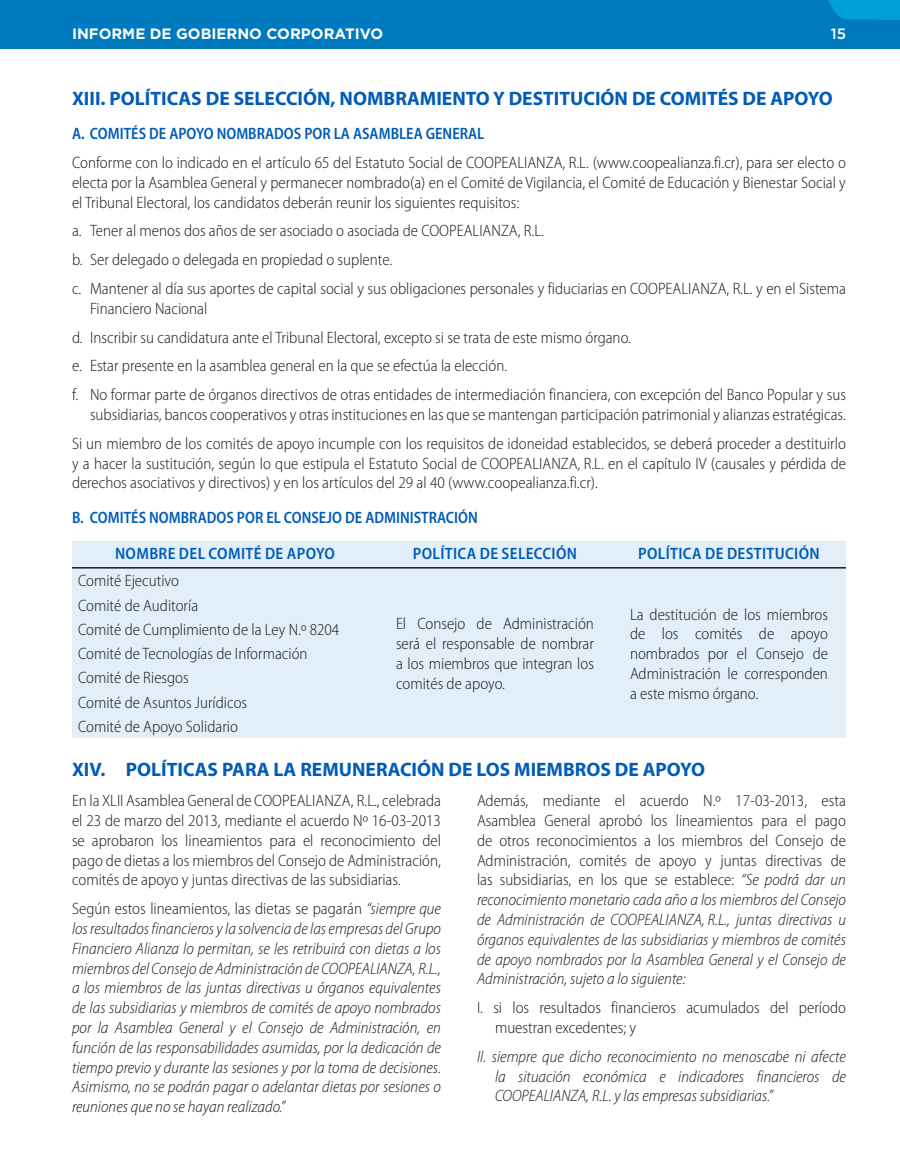
<style>
.page{position:relative;width:900px;height:1170px;background:#fff}
.page>*{position:absolute;margin:0;border:0;box-sizing:border-box;transform-origin:0 0}
.Titulo{font:700 19.5px "Myriad Pro";color:#005cb8}
.Viñeta{font:300 semi-condensed 16.5px/19.8px "Myriad Pro";color:#1a171c;text-align:justify}
.Viñeta-2{font:italic 300 semi-condensed 16.5px/19.8px "Myriad Pro";color:#1a171c;text-align:justify}
.Subtitulo{font:600 semi-condensed 16.5px "Myriad Pro";color:#005cb8;scale:.95 1}
.Titulos_cuadro{font:600 semi-condensed 16.5px "Myriad Pro";letter-spacing:.02em;color:#005cb8}
.t1{font:700 15px "Gotham";color:#fff}
.t2{font:500 15px "Gotham";color:#fff}
.s1{font-style:normal}
</style>
<div class="page">
<div style="left:72px;top:541px;width:774px;height:197px;background:#e2eff8"></div>
<hr style="left:72px;top:567px;width:306px;height:2px;background:#1a171c">
<hr style="left:378px;top:567px;width:234px;height:2px;background:#1a171c">
<hr style="left:612px;top:567px;width:234px;height:2px;background:#1a171c">
<div style="left:0;top:0;width:900px;height:48px;background:#007abf"></div>
<svg style="left:828px;top:0;width:72px;height:20px"></svg>
<p class="t1" style="left:72px;top:24px;width:313px">INFORME DE GOBIERNO CORPORATIVO</p>
<p class="t2" style="left:831px;top:24px;width:17px">15</p>
<p class="Titulo" style="left:72px;top:85px;width:762px">XIII. POLÍTICAS DE SELECCIÓN, NOMBRAMIENTO Y DESTITUCIÓN DE COMITÉS DE APOYO</p>
<p class="Subtitulo" style="left:72px;top:123px;width:436px">A. COMITÉS DE APOYO NOMBRADOS POR LA ASAMBLEA GENERAL</p>
<p class="Viñeta" style="left:72px;top:152px;width:775px">Conforme con lo indicado en el artículo 65 del Estatuto Social de COOPEALIANZA, R.L. (www.coopealianza.fi.cr), para ser electo o electa por la Asamblea General y permanecer nombrado(a) en el Comité de Vigilancia, el Comité de Educación y Bienestar Social y el Tribunal Electoral, los candidatos deberán reunir los siguientes requisitos:</p>
<p class="Viñeta" style="left:72px;top:221px;width:474px">a. Tener al menos dos años de ser asociado o asociada de COOPEALIANZA, R.L.</p>
<p class="Viñeta" style="left:72px;top:250px;width:322px">b. Ser delegado o delegada en propiedad o suplente.</p>
<p class="Viñeta" style="left:90px;top:278px;width:758px;text-indent:-18px">c. Mantener al día sus aportes de capital social y sus obligaciones personales y fiduciarias en COOPEALIANZA, R.L. y en el Sistema<br>Financiero Nacional</p>
<p class="Viñeta" style="left:72px;top:327px;width:561px">d. Inscribir su candidatura ante el Tribunal Electoral, excepto si se trata de este mismo órgano.</p>
<p class="Viñeta" style="left:72px;top:356px;width:437px">e. Estar presente en la asamblea general en la que se efectúa la elección.</p>
<p class="Viñeta" style="left:72px;top:385px;width:775px;text-align:right">f. No formar parte de órganos directivos de otras entidades de intermediación financiera, con excepción del Banco Popular y sus subsidiarias, bancos cooperativos y otras instituciones en las que se mantengan participación patrimonial y alianzas estratégicas.</p>
<p class="Viñeta" style="left:72px;top:433px;width:776px">Si un miembro de los comités de apoyo incumple con los requisitos de idoneidad establecidos, se deberá proceder a destituirlo y a hacer la sustitución, según lo que estipula el Estatuto Social de COOPEALIANZA, R.L. en el capítulo IV (causales y pérdida de derechos asociativos y directivos) y en los artículos del 29 al 40 (www.coopealianza.fi.cr).</p>
<p class="Subtitulo" style="left:72px;top:507px;width:429px">B. COMITÉS NOMBRADOS POR EL CONSEJO DE ADMINISTRACIÓN</p>
<p class="Titulos_cuadro" style="left:115px;top:543px;width:221px">NOMBRE DEL COMITÉ DE APOYO</p>
<p class="Titulos_cuadro" style="left:413px;top:543px;width:166px">POLÍTICA DE SELECCIÓN</p>
<p class="Titulos_cuadro" style="left:638px;top:543px;width:183px">POLÍTICA DE DESTITUCIÓN</p>
<p class="Viñeta" style="left:78px;top:571px;width:103px">Comité Ejecutivo</p>
<p class="Viñeta" style="left:78px;top:595px;width:122px">Comité de Auditoría</p>
<p class="Viñeta" style="left:78px;top:619px;width:263px">Comité de Cumplimiento de la Ley N.º 8204</p>
<p class="Viñeta" style="left:78px;top:644px;width:231px">Comité de Tecnologías de Información</p>
<p class="Viñeta" style="left:78px;top:668px;width:112px">Comité de Riesgos</p>
<p class="Viñeta" style="left:78px;top:692px;width:171px">Comité de Asuntos Jurídicos</p>
<p class="Viñeta" style="left:78px;top:716px;width:161px">Comité de Apoyo Solidario</p>
<p class="Viñeta" style="left:396px;top:614px;width:200px">El Consejo de Administración será el responsable de nombrar a los miembros que integran los comités de apoyo.</p>
<p class="Viñeta" style="left:630px;top:604px;width:200px">La destitución de los miembros de los comités de apoyo nombrados por el Consejo de Administración le corresponden a este mismo órgano.</p>
<p class="Titulo" style="left:72px;top:756px;width:634px">XIV. POLÍTICAS PARA LA REMUNERACIÓN DE LOS MIEMBROS DE APOYO</p>
<p class="Viñeta" style="left:72px;top:791px;width:371px">En la XLII Asamblea General de COOPEALIANZA, R.L., celebrada el 23 de marzo del 2013, mediante el acuerdo Nº 16-03-2013 se aprobaron los lineamientos para el reconocimiento del pago de dietas a los miembros del Consejo de Administración, comités de apoyo y juntas directivas de las subsidiarias.</p>
<p class="Viñeta-2" style="left:72px;top:899px;width:371px"><span class="s1">Según estos lineamientos, las dietas se pagarán</span> “siempre que los resultados financieros y la solvencia de las empresas del Grupo Financiero Alianza lo permitan, se les retribuirá con dietas a los miembros del Consejo de Administración de COOPEALIANZA, R.L., a los miembros de las juntas directivas u órganos equivalentes de las subsidiarias y miembros de comités de apoyo nombrados por la Asamblea General y el Consejo de Administración, en función de las responsabilidades asumidas, por la dedicación de tiempo previo y durante las sesiones y por la toma de decisiones.<br>Asimismo, no se podrán pagar o adelantar dietas por sesiones o reuniones que no se hayan realizado.”</p>
<p class="Viñeta-2" style="left:477px;top:791px;width:371px"><span class="s1">Además, mediante el acuerdo N.º 17-03-2013, esta Asamblea General aprobó los lineamientos para el pago de otros reconocimientos a los miembros del Consejo de Administración, comités de apoyo y juntas directivas de las subsidiarias, en los que se establece:</span> “Se podrá dar un reconocimiento monetario cada añ o a los miembros del Consejo de Administración de COOPEALIANZA, R.L., juntas directivas u órganos equivalentes de las subsidiarias y miembros de comités de apoyo nombrados por la Asamblea General y el Consejo de Administració n, sujeto a lo siguiente:</p>
<p class="Viñeta" style="left:495px;top:998px;width:353px;text-indent:-18px">I. si los resultados financieros acumulados del período muestran excedentes; y</p>
<p class="Viñeta-2" style="left:495px;top:1046px;width:353px;text-indent:-18px">II. siempre que dicho reconocimiento no menoscabe ni afecte la situació n econó mica e indicadores financieros de COOPEALIANZA, R.L. y las empresas subsidiarias.”</p>
</div>
